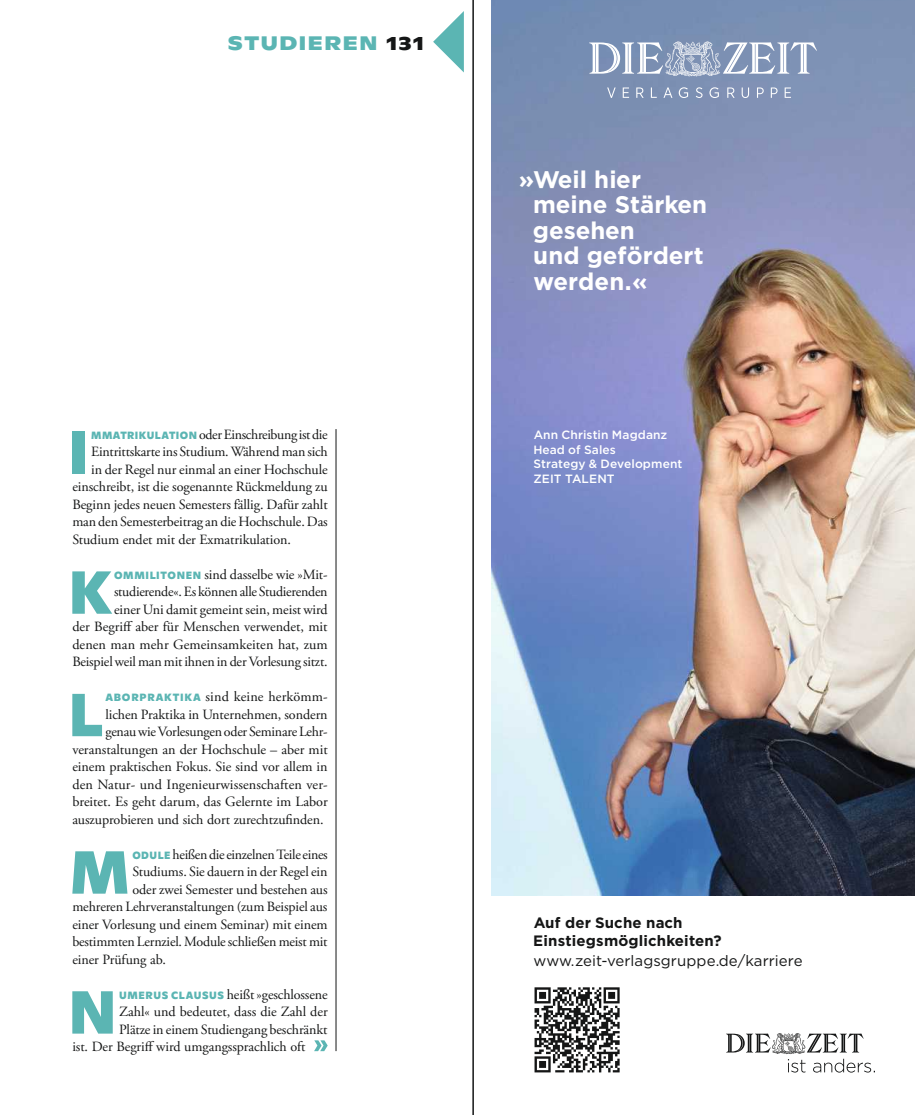
<style>
.page{position:relative;width:915px;height:1115px;background:#fff}
.page>*{position:absolute;margin:0;border:0;box-sizing:border-box;transform-origin:0 0}
.t1{font:900 60.45px "ABC Ginto Normal";color:#5bb5b3}
.t2{font:700 24px/25.5px "Gotham";color:#fff}
.t3{font:700 19.5px "ABC Ginto Nord";letter-spacing:.08em;color:#5bb5b3}
.t4{font:700 15px/18px "Gotham";letter-spacing:.01em;color:#151616}
.t5{font:15px "Gotham";letter-spacing:.005em;color:#151616}
.t6{font:14.1px/17.5px "Zeit Garamond Pro";letter-spacing:-.005em;color:#151616;text-align:right}
.t7{font:14.1px "Zeit Garamond Pro";letter-spacing:-.025em;color:#151616}
.t8{font:500 12px/14.4px "Gotham";letter-spacing:.005em;color:#fff}
.s1{color:#151616}
.s2{font-family:"ABC Ginto Normal";font-weight:900;font-size:10.5px;color:#5bb5b3}
</style>
<div class="page">
<hr style="left:335px;top:429px;width:1px;height:621px;background:#151616">
<hr style="left:472px;top:0;width:1px;height:1114px;background:#151616">
<svg style="left:433px;top:12px;width:30px;height:60px"></svg>
<svg style="left:314px;top:1040px;width:13px;height:10px"></svg>
<img style="left:492px;top:0;width:422px;height:895px">
<svg style="left:534px;top:987px;width:85px;height:84px"></svg>
<svg style="left:589px;top:41px;width:227px;height:57px;background:#97a7c3"></svg>
<svg style="left:726px;top:1033px;width:148px;height:39px"></svg>
<h3 class="t3" style="left:228px;top:31px;width:197px">STUDIEREN <span class="s1">131</span></h3>
<h1 class="t1" style="left:68px;top:414px;width:22px">I</h1>
<p class="t7" style="left:91px;top:425px;width:238px"><span class="s2">MMATRIKULATION</span> oder Einschreibung ist die</p>
<p class="t6" style="left:91px;top:443px;width:238px">Eintrittskarte ins Studium. Während man sich</p>
<p class="t6" style="left:91px;top:461px;width:238px">in der Regel nur einmal an einer Hochschule</p>
<p class="t6" style="left:72px;top:478px;width:257px">einschreibt, ist die sogenannte Rückmeldung zu</p>
<p class="t6" style="left:72px;top:496px;width:257px">Beginn jedes neuen Semesters fällig. Dafür zahlt</p>
<p class="t6" style="left:72px;top:513px;width:257px">man den Semesterbeitrag an die Hochschule. Das</p>
<p class="t6" style="left:72px;top:531px;width:220px">Studium endet mit der Exmatrikulation.</p>
<h1 class="t1" style="left:68px;top:554px;width:45px">K</h1>
<p class="t6" style="left:72px;top:566px;width:257px"><span class="s2">OMMILITONEN</span> sind dasselbe wie »Mit&shy;studierende«. Es können alle Studierenden<br>einer Uni damit gemeint sein, meist wird<br>der Begriff aber für Menschen verwendet, mit denen man mehr Gemeinsamkeiten hat, zum Beispiel weil man mit ihnen in der Vorlesung sitzt.</p>
<h1 class="t1" style="left:68px;top:677px;width:36px">L</h1>
<p class="t6" style="left:72px;top:688px;width:257px"><span class="s2">ABORPRAKTIKA</span> sind keine herkömm&shy;lichen Praktika in Unternehmen, sondern genau wie Vorlesungen oder Seminare Lehr&shy;veranstaltungen an der Hochschule – aber mit einem praktischen Fokus. Sie sind vor allem in den Natur- und Ingenieurwissenschaften ver&shy;breitet. Es geht darum, das Gelernte im Labor auszuprobieren und sich dort zurechtzufinden.</p>
<h1 class="t1" style="left:70px;top:834px;width:62px">M</h1>
<p class="t6" style="left:132px;top:845px;width:197px"><span class="s2">ODULE</span> heißen die einzelnen Teile eines</p>
<p class="t6" style="left:132px;top:863px;width:196px">Studiums. Sie dauern in der Regel ein</p>
<p class="t6" style="left:132px;top:880px;width:197px">oder zwei Semester und bestehen aus</p>
<p class="t6" style="left:72px;top:898px;width:256px">mehreren Lehrveranstaltungen (zum Beispiel aus</p>
<p class="t6" style="left:72px;top:915px;width:257px">einer Vorlesung und einem Seminar) mit einem</p>
<p class="t6" style="left:72px;top:933px;width:256px">bestimmten Lernziel. Module schließen meist mit</p>
<p class="t6" style="left:72px;top:950px;width:95px">einer Prüfung ab.</p>
<h1 class="t1" style="left:68px;top:974px;width:50px">N</h1>
<p class="t6" style="left:119px;top:985px;width:210px"><span class="s2">UMERUS CLAUSUS</span> heißt »geschlossene</p>
<p class="t6" style="left:119px;top:1002px;width:210px">Zahl« und bedeutet, dass die Zahl der</p>
<p class="t6" style="left:119px;top:1020px;width:210px">Plätze in einem Studiengang beschränkt</p>
<p class="t6" style="left:72px;top:1037px;width:235px">ist. Der Begriff wird umgangssprachlich oft</p>
<h2 class="t2" style="left:532px;top:166px;width:176px;text-indent:-14px">»Weil hier meine Stärken gesehen<br>und gefördert werden.«</h2>
<p class="t8" style="left:533px;top:427px;width:150px">Ann Christin Magdanz<br>Head of Sales<br>Strategy &amp; Development<br>ZEIT TALENT</p>
<p class="t4" style="left:533px;top:913px;width:190px">Auf der Suche nach<br>Einstiegsmöglichkeiten?</p>
<p class="t5" style="left:533px;top:950px;width:270px">www.zeit-verlagsgruppe.de/karriere</p>
</div>
